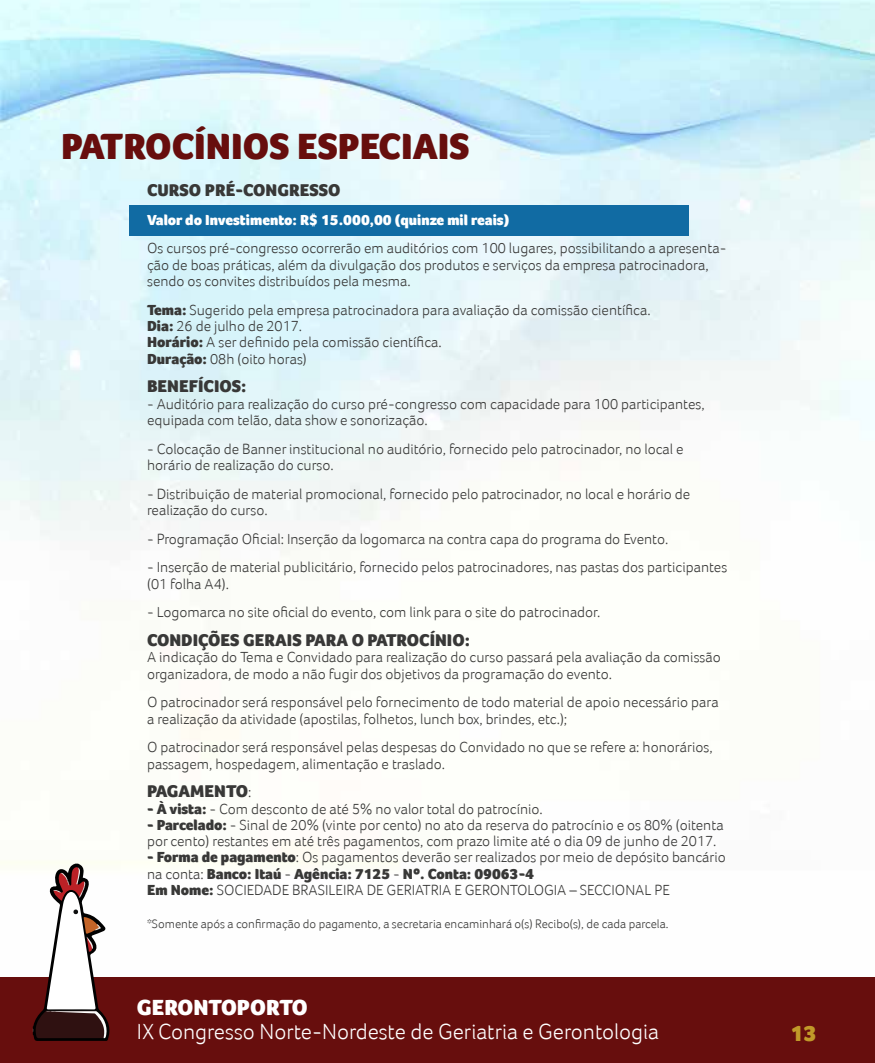
<style>
.page{position:relative;width:875px;height:1063px;background:#fff}
.page>*{position:absolute;margin:0;border:0;box-sizing:border-box;transform-origin:0 0}
.t1{font:900 37.5px "Foco";color:#670e0d}
.t2{font:300 22.5px "Foco";color:#fff}
.t3{font:900 22.5px "Foco";color:#fff}
.t4{font:900 22.5px "Foco";color:#c19929}
.t5{font:900 17.5px "Foco";color:#383837}
.t6{font:300 15px/16.2px "Foco";color:#383837}
.t7{font:900 15px "Foco";color:#fff}
.t8{font:300 12.5px "Foco";color:#383837}
.s1{font-weight:900}
.s2{font-weight:300;font-size:15px}
</style>
<div class="page">
<img style="left:0;top:0;width:875px;height:1062px">
<div style="left:1px;top:977px;width:874px;height:85px;background:#670e0d"></div>
<svg style="left:33px;top:863px;width:77px;height:177px"></svg>
<div style="left:130px;top:205px;width:559px;height:31px;background:#116ba3"></div>
<h1 class="t1" style="left:61px;top:125px;width:410px">PATROCÍNIOS ESPECIAIS</h1>
<p class="t5" style="left:147px;top:180px;width:195px">CURSO PRÉ-CONGRESSO</p>
<p class="t7" style="left:147px;top:211px;width:364px">Valor do Investimento: R$ 15.000,00 (quinze mil reais)</p>
<p class="t6" style="left:147px;top:240px;width:581px">Os cursos pré-congresso ocorrerão em auditórios com 100 lugares, possibilitando a apresenta&shy;ção de boas práticas, além da divulgação dos produtos e serviços da empresa patrocinadora, sendo os convites distribuídos pela mesma.</p>
<p class="t6" style="left:147px;top:301px;width:505px"><span class="s1">Tema:</span> Sugerido pela empresa patrocinadora para avaliação da comissão científica.<br><span class="s1">Dia:</span> 26 de julho de 2017.<br><span class="s1">Horário:</span> A ser definido pela comissão científica.<br><span class="s1">Duração:</span> 08h (oito horas)</p>
<p class="t5" style="left:147px;top:376px;width:101px">BENEFÍCIOS:</p>
<p class="t6" style="left:147px;top:395px;width:559px">- Auditório para realização do curso pré-congresso com capacidade para 100 participantes, equipada com telão, data show e sonorização.</p>
<p class="t6" style="left:147px;top:440px;width:538px">- Colocação de Banner institucional no auditório, fornecido pelo patrocinador, no local e horário de realização do curso.</p>
<p class="t6" style="left:147px;top:485px;width:545px">- Distribuição de material promocional, fornecido pelo patrocinador, no local e horário de realização do curso.</p>
<p class="t6" style="left:147px;top:530px;width:523px">- Programação Oficial: Inserção da logomarca na contra capa do programa do Evento.</p>
<p class="t6" style="left:147px;top:559px;width:582px">- Inserção de material publicitário, fornecido pelos patrocinadores, nas pastas dos participantes (01 folha A4).</p>
<p class="t6" style="left:147px;top:604px;width:455px">- Logomarca no site oficial do evento, com link para o site do patrocinador.</p>
<p class="t5" style="left:147px;top:630px;width:324px">CONDIÇÕES GERAIS PARA O PATROCÍNIO:</p>
<p class="t6" style="left:147px;top:649px;width:575px">A indicação do Tema e Convidado para realização do curso passará pela avaliação da comissão organizadora, de modo a não fugir dos objetivos da programação do evento.</p>
<p class="t6" style="left:147px;top:694px;width:573px">O patrocinador será responsável pelo fornecimento de todo material de apoio necessário para a realização da atividade (apostilas, folhetos, lunch box, brindes, etc.);</p>
<p class="t6" style="left:147px;top:739px;width:567px">O patrocinador será responsável pelas despesas do Convidado no que se refere a: honorários, passagem, hospedagem, alimentação e traslado.</p>
<p class="t5" style="left:147px;top:781px;width:106px">PAGAMENTO<span class="s2">:</span></p>
<p class="t6" style="left:147px;top:800px;width:397px"><span class="s1">- À vista:</span> - Com desconto de até 5% no valor total do patrocínio.</p>
<p class="t6" style="left:147px;top:816px;width:578px"><span class="s1">- Parcelado:</span> - Sinal de 20% (vinte por cento) no ato da reserva do patrocínio e os 80% (oitenta por cento) restantes em até três pagamentos, com prazo limite até o dia 09 de junho de 2017.</p>
<p class="t6" style="left:147px;top:849px;width:580px"><span class="s1">- Forma de pagamento</span>: Os pagamentos deverão ser realizados por meio de depósito bancário na conta: <span class="s1">Banco: Itaú</span> - <span class="s1">Agência: 7125</span> - <span class="s1">Nº. Conta: 09063-4<br>Em Nome:</span> SOCIEDADE BRASILEIRA DE GERIATRIA E GERONTOLOGIA – SECCIONAL PE</p>
<p class="t8" style="left:147px;top:916px;width:523px">*Somente após a confirmação do pagamento, a secretaria encaminhará o(s) Recibo(s), de cada parcela.</p>
<h2 class="t3" style="left:137px;top:994px;width:172px">GERONTOPORTO</h2>
<h2 class="t2" style="left:137px;top:1018px;width:524px">IX Congresso Norte-Nordeste de Geriatria e Gerontologia</h2>
<h2 class="t4" style="left:790px;top:1020px;width:28px">13</h2>
</div>
